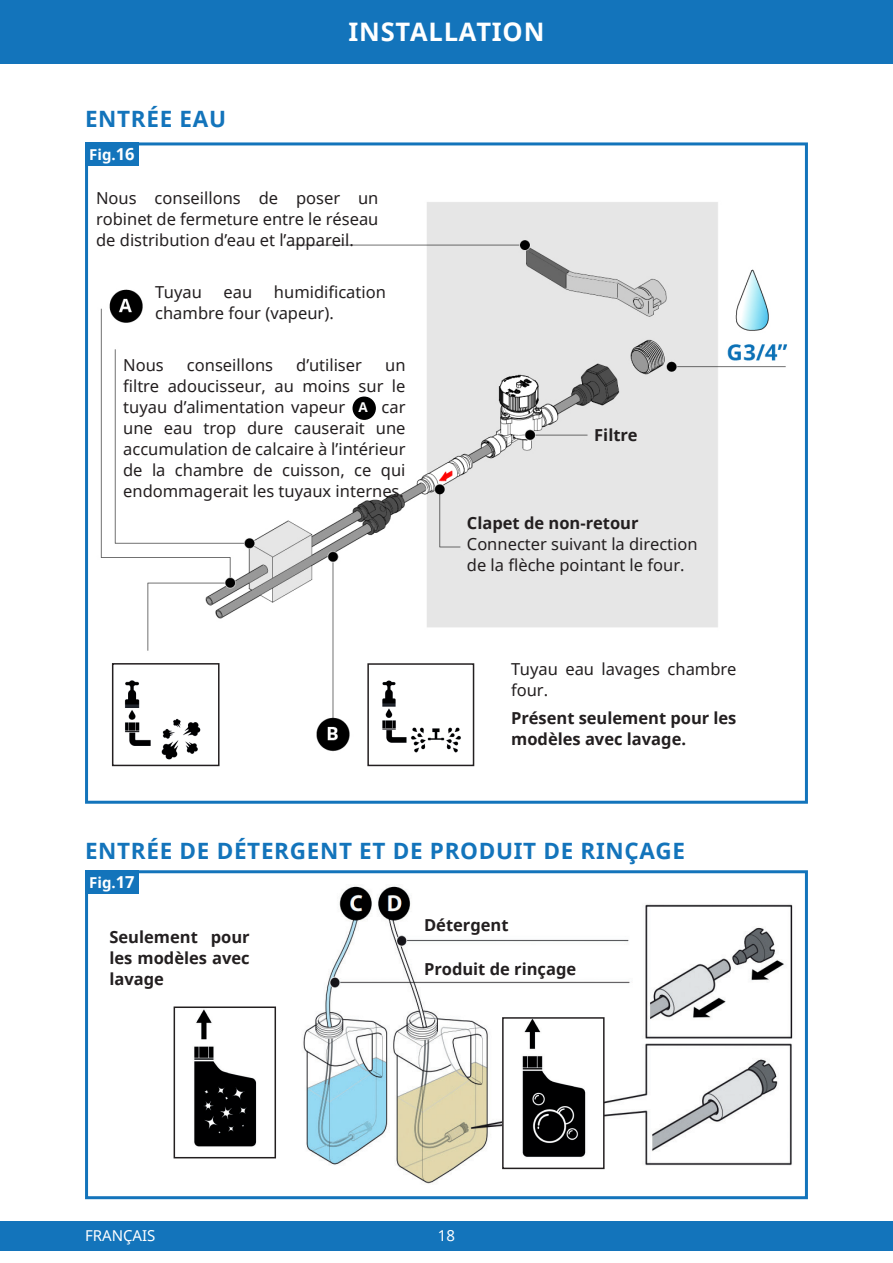
<style>
.page{position:relative;width:893px;height:1263px;background:#fff}
.page>*{position:absolute;margin:0;border:0;box-sizing:border-box;transform-origin:0 0}
.MAG_Titolo_sommario{font:700 25.5px "Noto Sans";letter-spacing:.03em;color:#fff}
.MAG_Paragrafo_Titole{font:700 22.5px "Noto Sans";letter-spacing:.03em;color:#1374bb}
.MAG_Paragrafo{font:16.5px/21px "Noto Sans";color:#231f20}
.MAG_Paragrafo_bold{font:700 16.5px/21px "Noto Sans";color:#231f20;text-align:justify}
.MAG_tab_simple{font:700 15px "Noto Sans";color:#fff}
.t1{font:15px "Noto Sans";color:#fff}
.MAG_tab_simple-2{font:700 13.5px "Noto Sans";color:#fff}
.s1{font-size:16.5px}
</style>
<div class="page">
<div style="left:0;top:0;width:893px;height:64px;background:#1374bb"></div>
<div style="left:0;top:1220px;width:893px;height:30px;background:#1374bb"></div>
<img style="left:100px;top:202px;width:688px;height:565px">
<div style="left:85px;top:142px;width:723px;height:662px;border:3px solid #1374bb"></div>
<img style="left:173px;top:886px;width:620px;height:298px">
<div style="left:85px;top:870px;width:723px;height:329px;border:3px solid #1374bb"></div>
<img style="left:177px;top:1009px;width:96px;height:146px">
<div style="left:174px;top:1006px;width:102px;height:152px;border:2px solid #231f20"></div>
<img style="left:505px;top:1020px;width:97px;height:146px">
<div style="left:502px;top:1017px;width:103px;height:152px;border:2px solid #231f20"></div>
<div style="left:352px;top:396px;width:24px;height:24px;background:#000;border-radius:50%"></div>
<div style="left:85px;top:142px;width:54px;height:24px;background:#1374bb"></div>
<div style="left:85px;top:870px;width:54px;height:24px;background:#1374bb"></div>
<img style="left:370px;top:666px;width:101px;height:97px">
<div style="left:367px;top:663px;width:107px;height:103px;border:2px solid #231f20"></div>
<img style="left:115px;top:666px;width:102px;height:97px">
<div style="left:112px;top:663px;width:108px;height:103px;border:2px solid #231f20"></div>
<p class="MAG_Paragrafo_Titole" style="left:85px;top:103px;width:143px">ENTRÉE EAU</p>
<p class="MAG_tab_simple" style="left:89px;top:144px;width:47px">Fig.<span class="s1">16</span></p>
<p class="MAG_Titolo_sommario" style="left:349px;top:14px;width:197px">INSTALLATION</p>
<p class="MAG_Paragrafo" style="left:96px;top:187px;width:284px;text-align:justify">Nous conseillons de poser un robinet de fermeture entre le réseau de distribution d’eau et l’appareil.</p>
<p class="MAG_Paragrafo" style="left:155px;top:281px;width:48px">Tuyau</p>
<p class="MAG_Paragrafo" style="left:224px;top:281px;width:30px">eau</p>
<p class="MAG_Paragrafo" style="left:155px;top:281px;width:232px;text-indent:119px">humidification chambre four (vapeur).</p>
<p class="MAG_Paragrafo" style="left:123px;top:354px;width:42px">Nous</p>
<p class="MAG_Paragrafo" style="left:187px;top:354px;width:88px">conseillons</p>
<p class="MAG_Paragrafo" style="left:296px;top:354px;width:67px">d’utiliser</p>
<p class="MAG_Paragrafo" style="left:123px;top:354px;width:284px;text-align:justify;text-indent:262px">un filtre adoucisseur, au moins sur le tuyau d’alimentation vapeur A car une eau trop dure causerait une accumulation de calcaire à l’intérieur de la chambre de cuisson, ce qui endommagerait les tuyaux internes.</p>
<p class="MAG_tab_simple-2" style="left:358px;top:398px;width:11px">A</p>
<p class="MAG_Paragrafo_bold" style="left:594px;top:424px;width:45px">Filtre</p>
<p class="MAG_Paragrafo_bold" style="left:467px;top:512px;width:173px">Clapet de non-retour</p>
<p class="MAG_Paragrafo" style="left:467px;top:533px;width:232px">Connecter suivant la direction de la flèche pointant le four.</p>
<p class="MAG_Paragrafo" style="left:511px;top:658px;width:227px">Tuyau eau lavages chambre four.</p>
<p class="MAG_Paragrafo_bold" style="left:511px;top:707px;width:227px">Présent seulement pour les modèles avec lavage.</p>
<p class="MAG_Paragrafo_Titole" style="left:85px;top:835px;width:602px">ENTRÉE DE DÉTERGENT ET DE PRODUIT DE RINÇAGE</p>
<p class="MAG_tab_simple" style="left:89px;top:872px;width:47px">Fig.<span class="s1">17</span></p>
<p class="MAG_Paragrafo_bold" style="left:109px;top:926px;width:142px">Seulement pour les modèles avec lavage</p>
<p class="MAG_Paragrafo_bold" style="left:424px;top:914px;width:86px">Détergent</p>
<p class="MAG_Paragrafo_bold" style="left:424px;top:958px;width:154px">Produit de rinçage</p>
<p class="t1" style="left:85px;top:1225px;width:72px">FRANÇAIS</p>
<p class="t1" style="left:438px;top:1226px;width:19px">18</p>
</div>
